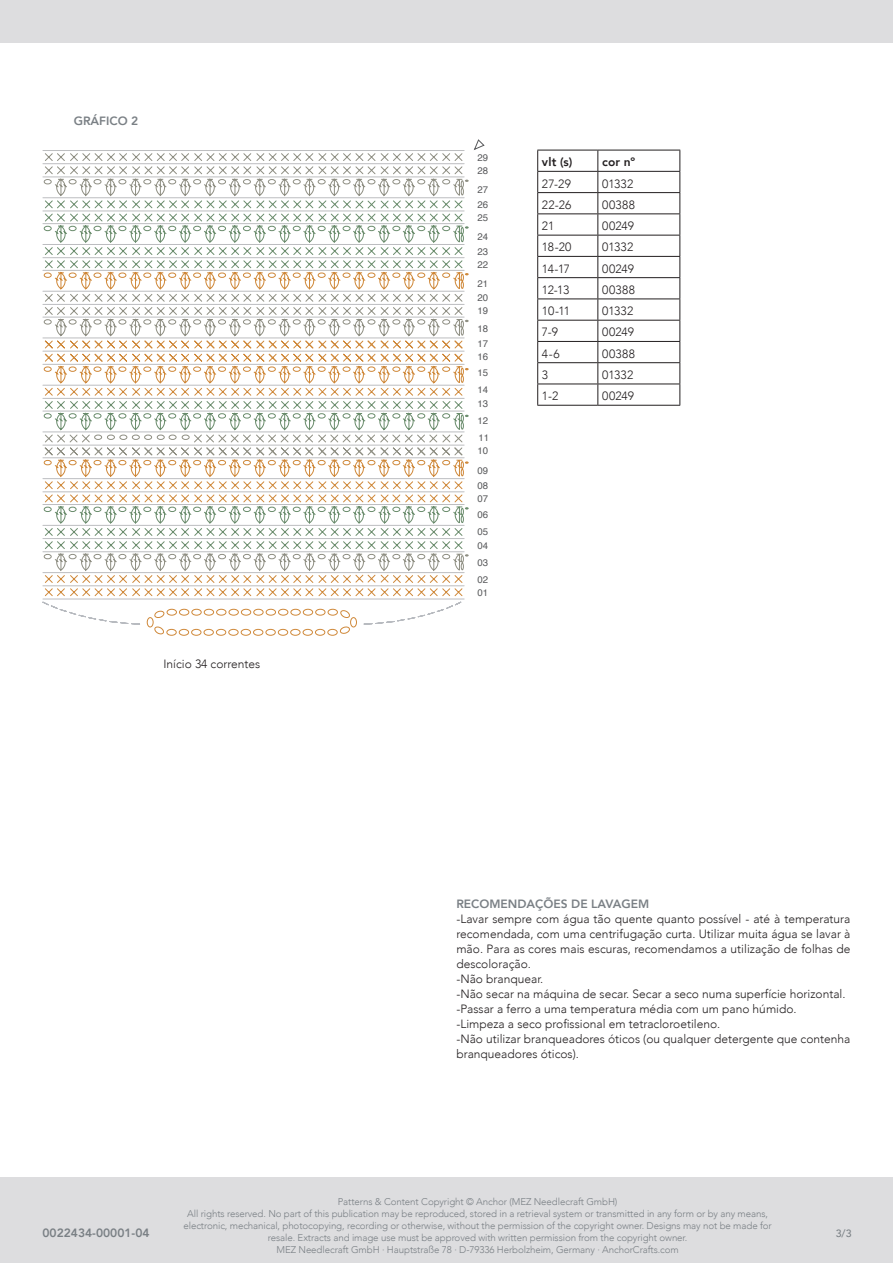
<style>
.page{position:relative;width:893px;height:1263px;background:#fff}
.page>*{position:absolute;margin:0;border:0;box-sizing:border-box;transform-origin:0 0}
.t1{font:300 12px/15px "Avenir";color:#231f20}
.t2{font:800 12px "Avenir";color:#7a8085}
.t3{font:800 12px "Avenir";letter-spacing:.02em;color:#231f20}
.t4{font:500 10.5px "Avenir";color:#7a8085}
.t5{font:300 9.75px/12px "Avenir";letter-spacing:-.01em;color:#7a8085;text-align:center}
.t6{font:9.6px "Helvetica";color:#57585a}
</style>
<div class="page">
<div style="left:0;top:1178px;width:893px;height:85px;background:#dddddf"></div>
<div style="left:0;top:0;width:893px;height:43px;background:#dddddf"></div>
<hr style="left:537px;top:150px;width:61px;height:1px;background:#231f20">
<hr style="left:598px;top:150px;width:82px;height:1px;background:#231f20">
<hr style="left:537px;top:171px;width:61px;height:1px;background:#231f20">
<hr style="left:598px;top:171px;width:82px;height:1px;background:#231f20">
<hr style="left:537px;top:192px;width:61px;height:1px;background:#231f20">
<hr style="left:598px;top:192px;width:82px;height:1px;background:#231f20">
<hr style="left:537px;top:213px;width:61px;height:1px;background:#231f20">
<hr style="left:598px;top:213px;width:82px;height:1px;background:#231f20">
<hr style="left:537px;top:235px;width:61px;height:1px;background:#231f20">
<hr style="left:598px;top:235px;width:82px;height:1px;background:#231f20">
<hr style="left:537px;top:256px;width:61px;height:1px;background:#231f20">
<hr style="left:598px;top:256px;width:82px;height:1px;background:#231f20">
<hr style="left:537px;top:277px;width:61px;height:1px;background:#231f20">
<hr style="left:598px;top:277px;width:82px;height:1px;background:#231f20">
<hr style="left:537px;top:299px;width:61px;height:1px;background:#231f20">
<hr style="left:598px;top:299px;width:82px;height:1px;background:#231f20">
<hr style="left:537px;top:320px;width:61px;height:1px;background:#231f20">
<hr style="left:598px;top:320px;width:82px;height:1px;background:#231f20">
<hr style="left:537px;top:341px;width:61px;height:1px;background:#231f20">
<hr style="left:598px;top:341px;width:82px;height:1px;background:#231f20">
<hr style="left:537px;top:362px;width:61px;height:1px;background:#231f20">
<hr style="left:598px;top:362px;width:82px;height:1px;background:#231f20">
<hr style="left:537px;top:384px;width:61px;height:1px;background:#231f20">
<svg style="left:537px;top:150px;width:1px;height:255px"></svg>
<hr style="left:598px;top:384px;width:82px;height:1px;background:#231f20">
<svg style="left:597px;top:150px;width:1px;height:255px"></svg>
<svg style="left:679px;top:150px;width:1px;height:255px"></svg>
<hr style="left:537px;top:405px;width:61px;height:1px;background:#231f20">
<hr style="left:598px;top:405px;width:82px;height:1px;background:#231f20">
<svg style="left:42px;top:139px;width:443px;height:497px"></svg>
<p class="t2" style="left:74px;top:111px;width:66px">GRÁFICO 2</p>
<p class="t1" style="left:163px;top:656px;width:98px">Início 34 correntes</p>
<p class="t6" style="left:478px;top:150px;width:12px">29</p>
<p class="t6" style="left:478px;top:163px;width:12px">28</p>
<p class="t6" style="left:478px;top:182px;width:12px">27</p>
<p class="t6" style="left:478px;top:197px;width:12px">26</p>
<p class="t6" style="left:478px;top:210px;width:12px">25</p>
<p class="t6" style="left:478px;top:229px;width:12px">24</p>
<p class="t6" style="left:478px;top:244px;width:12px">23</p>
<p class="t6" style="left:478px;top:257px;width:12px">22</p>
<p class="t6" style="left:478px;top:276px;width:12px">21</p>
<p class="t6" style="left:478px;top:290px;width:12px">20</p>
<p class="t6" style="left:478px;top:304px;width:12px">19</p>
<p class="t6" style="left:478px;top:321px;width:12px">18</p>
<p class="t6" style="left:478px;top:336px;width:12px">17</p>
<p class="t6" style="left:478px;top:349px;width:12px">16</p>
<p class="t6" style="left:478px;top:365px;width:12px">15</p>
<p class="t6" style="left:478px;top:383px;width:12px">14</p>
<p class="t6" style="left:478px;top:396px;width:12px">13</p>
<p class="t6" style="left:478px;top:414px;width:12px">12</p>
<p class="t6" style="left:478px;top:430px;width:12px">11</p>
<p class="t6" style="left:478px;top:443px;width:12px">10</p>
<p class="t6" style="left:478px;top:463px;width:12px">09</p>
<p class="t6" style="left:478px;top:478px;width:12px">08</p>
<p class="t6" style="left:478px;top:491px;width:12px">07</p>
<p class="t6" style="left:478px;top:508px;width:12px">06</p>
<p class="t6" style="left:478px;top:525px;width:12px">05</p>
<p class="t6" style="left:478px;top:538px;width:12px">04</p>
<p class="t6" style="left:478px;top:556px;width:12px">03</p>
<p class="t6" style="left:478px;top:572px;width:12px">02</p>
<p class="t6" style="left:478px;top:585px;width:12px">01</p>
<p class="t3" style="left:542px;top:153px;width:32px">vlt (s)</p>
<p class="t3" style="left:602px;top:153px;width:35px">cor nº</p>
<p class="t1" style="left:542px;top:176px;width:30px">27-29</p>
<p class="t1" style="left:602px;top:176px;width:33px">01332</p>
<p class="t1" style="left:542px;top:197px;width:31px">22-26</p>
<p class="t1" style="left:602px;top:197px;width:34px">00388</p>
<p class="t1" style="left:542px;top:218px;width:14px">21</p>
<p class="t1" style="left:602px;top:218px;width:33px">00249</p>
<p class="t1" style="left:542px;top:240px;width:31px">18-20</p>
<p class="t1" style="left:602px;top:240px;width:33px">01332</p>
<p class="t1" style="left:542px;top:261px;width:29px">14-17</p>
<p class="t1" style="left:602px;top:261px;width:33px">00249</p>
<p class="t1" style="left:542px;top:282px;width:29px">12-13</p>
<p class="t1" style="left:602px;top:282px;width:34px">00388</p>
<p class="t1" style="left:542px;top:304px;width:30px">10-11</p>
<p class="t1" style="left:602px;top:304px;width:33px">01332</p>
<p class="t1" style="left:542px;top:325px;width:18px">7-9</p>
<p class="t1" style="left:602px;top:325px;width:33px">00249</p>
<p class="t1" style="left:542px;top:346px;width:19px">4-6</p>
<p class="t1" style="left:602px;top:346px;width:34px">00388</p>
<p class="t1" style="left:542px;top:367px;width:8px">3</p>
<p class="t1" style="left:602px;top:367px;width:33px">01332</p>
<p class="t1" style="left:542px;top:389px;width:18px">1-2</p>
<p class="t1" style="left:602px;top:389px;width:33px">00249</p>
<p class="t2" style="left:456px;top:894px;width:194px">RECOMENDAÇÕES DE LAVAGEM</p>
<p class="t1" style="left:456px;top:911px;width:396px">-Lavar sempre com água tão quente quanto possível - até à temperatura recomendada, com uma centrifugação curta. Utilizar muita água se lavar à mão. Para as cores mais escuras, recomendamos a utilização de folhas de descoloração.<br>-Não branquear.<br>-Não secar na máquina de secar. Secar a seco numa superfície horizontal. -Passar a ferro a uma temperatura média com um pano húmido.<br>-Limpeza a seco profissional em tetracloroetileno.<br>-Não utilizar branqueadores óticos (ou qualquer detergente que contenha branqueadores óticos).</p>
<p class="t2" style="left:43px;top:1224px;width:109px">0022434-00001-04</p>
<p class="t5" style="left:183px;top:1195px;width:590px">Patterns &amp; Content Copyright © Anchor (MEZ Needlecraft GmbH)<br>All rights reserved. No part of this publication may be reproduced, stored in a retrieval system or transmitted in any form or by any means, electronic, mechanical, photocopying, recording or otherwise, without the permission of the copyright owner. Designs may not be made for resale. Extracts and image use must be approved with written permission from the copyright owner.<br>MEZ Needlecraft GmbH · Hauptstraße 78 · D-79336 Herbolzheim, Germany · AnchorCrafts.com</p>
<p class="t4" style="left:836px;top:1225px;width:17px">3/3</p>
</div>
